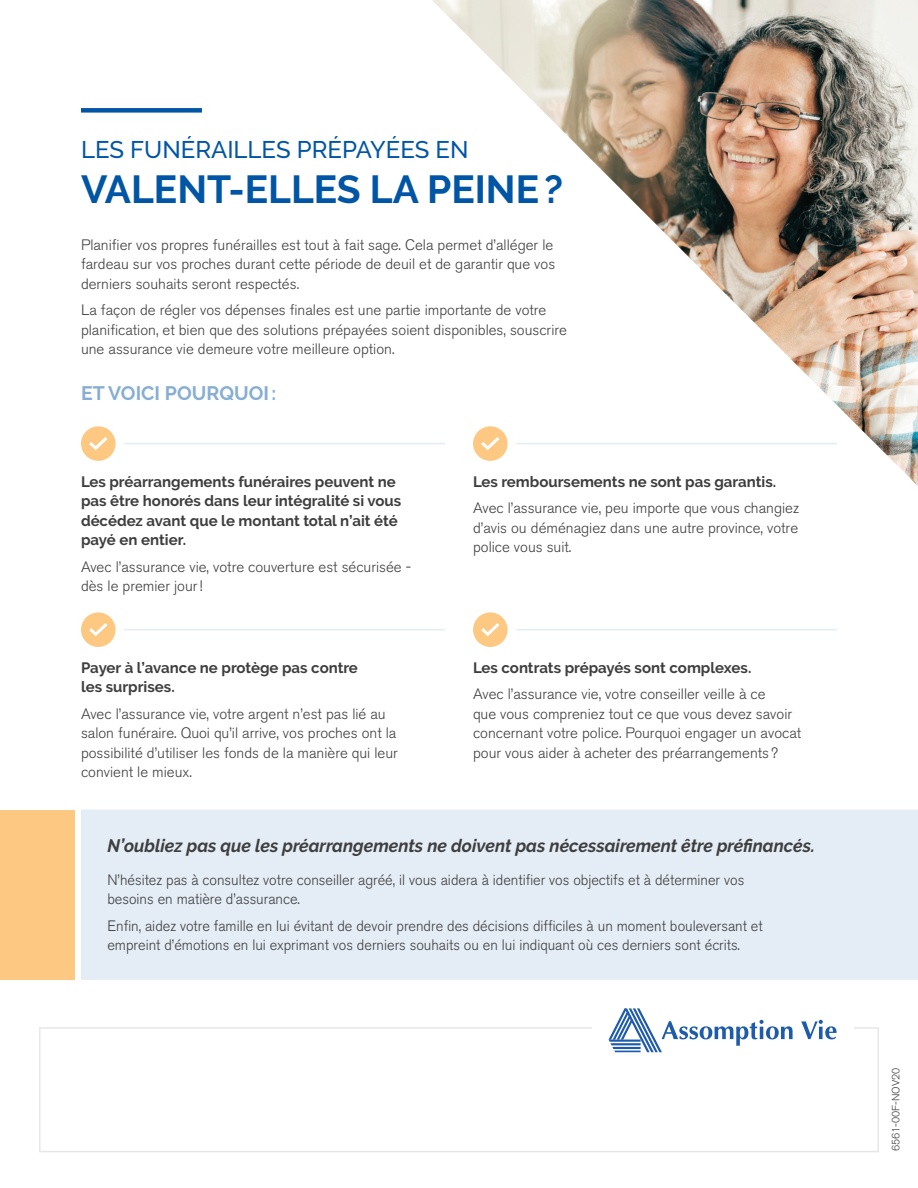
<style>
.page{position:relative;width:918px;height:1188px;background:#fff}
.page>*{position:absolute;margin:0;border:0;box-sizing:border-box;transform-origin:0 0}
.t1{font:700 39px "Raleway";color:#0155a5}
.t2{font:500 24px "Raleway";color:#0155a5}
.t3{font:700 19.5px "Raleway";color:#87aed4}
.t4{font:italic 700 18px "Raleway";color:#3e3e3f;scale:.96 1}
.t5{font:300 15px/19.5px "Akzidenz Grotesk BE";color:#3e3e3f}
.t6{font:300 15px/19.5px "Akzidenz Grotesk BE";color:#3e3e3f;scale:.96 1}
.t7{font:700 15px/19.5px "Raleway";color:#3e3e3f}
.t8{font:300 10.5px "Akzidenz Grotesk BE";color:#3e3e3f}
</style>
<div class="page">
<div style="left:81px;top:426px;width:35px;height:35px;background:#fdc982;border-radius:50%"></div>
<div style="left:81px;top:612px;width:35px;height:35px;background:#fdc982;border-radius:50%"></div>
<svg style="left:89px;top:437px;width:19px;height:13px"></svg>
<svg style="left:89px;top:623px;width:19px;height:14px"></svg>
<hr style="left:124px;top:443px;width:321px;height:1px;background:#e4ecf5">
<hr style="left:124px;top:629px;width:321px;height:1px;background:#e4ecf5">
<div style="left:81px;top:108px;width:121px;height:5px;background:#0155a5"></div>
<div style="left:0;top:810px;width:81px;height:169px;background:#fdc982"></div>
<div style="left:72px;top:809px;width:846px;height:171px;background:#e4ecf5"></div>
<svg style="left:304px;top:0;width:614px;height:647px"></svg>
<div style="left:39px;top:1027px;width:840px;height:125px;border:2px solid #e6e7e9"></div>
<div style="left:592px;top:996px;width:261px;height:69px;background:#fff"></div>
<svg style="left:609px;top:1008px;width:184px;height:44px"></svg>
<svg style="left:801px;top:1020px;width:36px;height:19px"></svg>
<h2 class="t2" style="left:81px;top:136px;width:389px">LES FUNÉRAILLES PRÉPAYÉES EN</h2>
<h1 class="t1" style="left:81px;top:167px;width:484px">VALENT-ELLES LA PEINE?</h1>
<p class="t5" style="left:81px;top:235px;width:476px">Planifier vos propres funérailles est tout à fait sage. Cela permet d’alléger le fardeau sur vos proches durant cette période de deuil et de garantir que vos derniers souhaits seront respectés.</p>
<p class="t5" style="left:81px;top:300px;width:487px">La façon de régler vos dépenses finales est une partie importante de votre planification, et bien que des solutions prépayées soient disponibles, souscrire une assurance vie demeure votre meilleure option.</p>
<h3 class="t3" style="left:81px;top:382px;width:197px">ET VOICI POURQUOI:</h3>
<p class="t7" style="left:81px;top:472px;width:322px">Les préarrangements funéraires peuvent ne pas être honorés dans leur intégralité si vous décédez avant que le montant total n’ait été payé en entier.</p>
<p class="t5" style="left:81px;top:557px;width:332px">Avec l’assurance vie, votre couverture est sécurisée - dès le premier jour!</p>
<p class="t7" style="left:81px;top:658px;width:278px">Payer à l’avance ne protège pas contre les surprises.</p>
<p class="t5" style="left:81px;top:704px;width:318px">Avec l’assurance vie, votre argent n’est pas lié au salon funéraire. Quoi qu’il arrive, vos proches ont la possibilité d’utiliser les fonds de la manière qui leur convient le mieux.</p>
<p class="t7" style="left:473px;top:472px;width:305px">Les remboursements ne sont pas garantis.</p>
<p class="t5" style="left:473px;top:499px;width:328px;text-align:justify">Avec l’assurance vie, peu importe que vous changiez d’avis ou déménagiez dans une autre province, votre police vous suit.</p>
<p class="t7" style="left:473px;top:658px;width:280px">Les contrats prépayés sont complexes.</p>
<p class="t5" style="left:473px;top:684px;width:330px">Avec l’assurance vie, votre conseiller veille à ce<br>que vous compreniez tout ce que vous devez savoir concernant votre police. Pourquoi engager un avocat pour vous aider à acheter des préarrangements ?</p>
<p class="t4" style="left:107px;top:835px;width:739px">N’oubliez pas que les préarrangements ne doivent pas nécessairement être préfinancés.</p>
<p class="t6" style="left:107px;top:870px;width:665px">N’hésitez pas à consultez votre conseiller agréé, il vous aidera à identifier vos objectifs et à déterminer vos besoins en matière d’assurance.</p>
<p class="t6" style="left:107px;top:916px;width:684px">Enfin, aidez votre famille en lui évitant de devoir prendre des décisions difficiles à un moment bouleversant et empreint d’émotions en lui exprimant vos derniers souhaits ou en lui indiquant où ces derniers sont écrits.</p>
<p class="t8" style="left:890px;top:1151px;width:85px;rotate:-90deg">6561-00F-NOV20</p>
</div>
